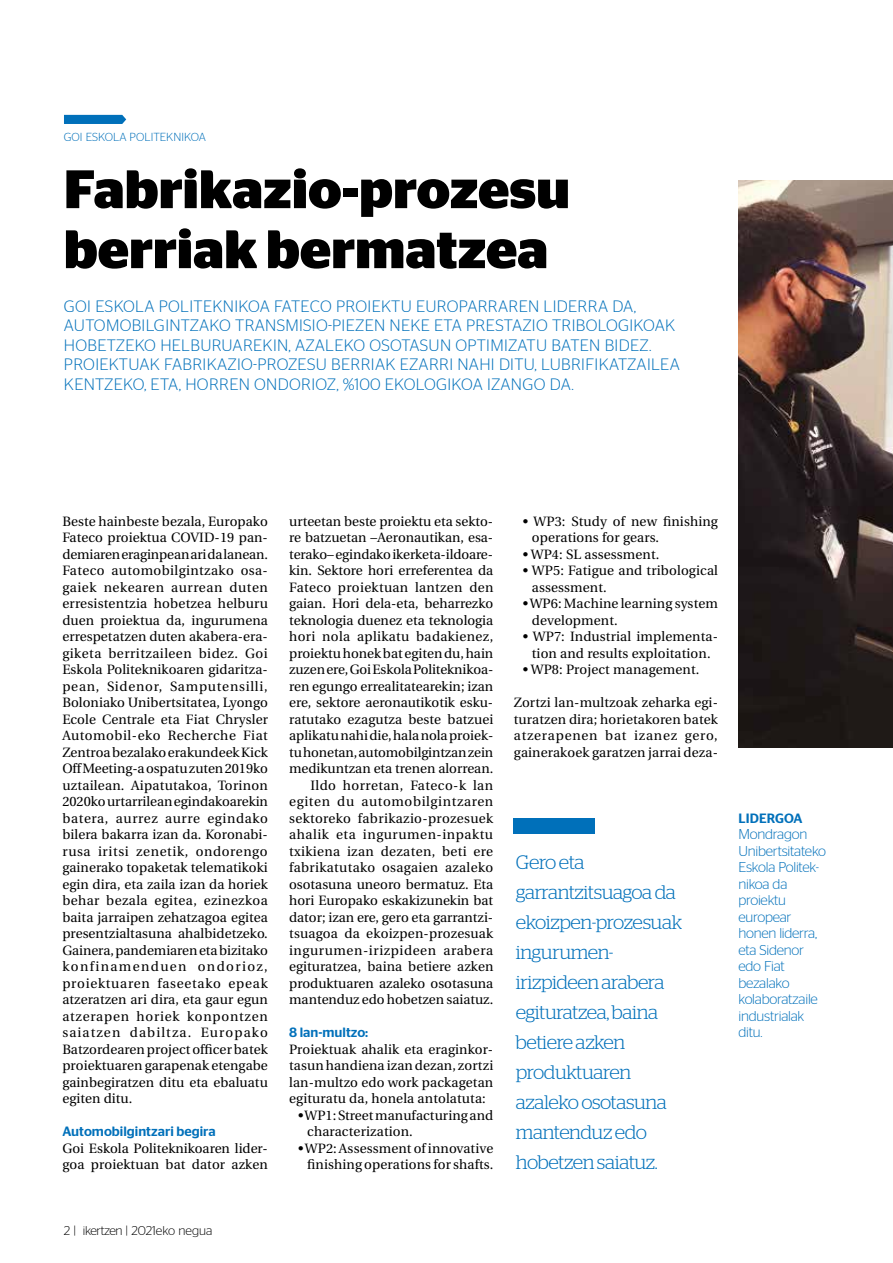
<style>
.page{position:relative;width:893px;height:1263px;background:#fff}
.page>*{position:absolute;margin:0;border:0;box-sizing:border-box;transform-origin:0 0}
.t1{font:700 54px/60px "Stag Sans";color:#000}
.t2{font:300 19.5px/30px "Stag";letter-spacing:-.02em;color:#0070ba}
.t3{font:300 16.5px/19.5px "Stag Sans";letter-spacing:.02em;color:#0070ba}
.t4{font:300 14.25px/16.5px "Stag Sans";letter-spacing:-.015em;color:#0070ba}
.t5{font:13.5px/16.5px "Utopia";letter-spacing:.005em;color:#000}
.t6{font:500 13.5px "Stag Sans";color:#0070ba}
.t7{font:300 12.75px "Stag Sans";letter-spacing:-.02em;color:#000}
.t8{font:300 11.7px "Stag Sans";color:#0070ba}
</style>
<div class="page">
<svg style="left:64px;top:114px;width:63px;height:10px"></svg>
<img style="left:738px;top:180px;width:155px;height:568px">
<div style="left:513px;top:818px;width:81px;height:16px;background:#0070ba"></div>
<p class="t8" style="left:64px;top:130px;width:144px">GOI ESKOLA POLITEKNIKOA</p>
<h1 class="t1" style="left:64px;top:159px;width:508px">Fabrikazio-prozesu berriak bermatzea</h1>
<p class="t3" style="left:64px;top:296px;width:617px">GOI ESKOLA POLITEKNIKOA FATECO PROIEKTU EUROPARRAREN LIDERRA DA, AUTOMOBILGINTZAKO TRANSMISIO-PIEZEN NEKE ETA PRESTAZIO TRIBOLOGIKOAK HOBETZEKO HELBURUAREKIN, AZALEKO OSOTASUN OPTIMIZATU BATEN BIDEZ.<br>PROIEKTUAK FABRIKAZIO-PROZESU BERRIAK EZARRI NAHI DITU, LUBRIFIKATZAILEA KENTZEKO, ETA, HORREN ONDORIOZ, %100 EKOLOGIKOA IZANGO DA.</p>
<p class="t5" style="left:62px;top:513px;width:207px;text-align:justify">Beste hainbeste bezala, Europako Fateco proiektua COVID-19 pan&shy;demiaren eraginpean ari da lanean.<br>Fateco automobilgintzako osa&shy;gaiek nekearen aurrean duten erresistentzia hobetzea helburu duen proiektua da, ingurumena errespetatzen duten akabera-era&shy;giketa berritzaileen bidez. Goi Eskola Politeknikoaren gidaritza&shy;pean, Sidenor, Samputensilli, Boloniako Unibertsitatea, Lyongo Ecole Centrale eta Fiat Chrysler Automobil-eko Recherche Fiat Zentroa bezalako erakundeek Kick Off Meeting-a ospatu zuten 2019ko uztailean. Aipatutakoa, Torinon 2020ko urtarrilean egindakoarekin batera, aurrez aurre egindako bilera bakarra izan da. Koronabi&shy;rusa iritsi zenetik, ondorengo gainerako topaketak telematikoki egin dira, eta zaila izan da horiek behar bezala egitea, ezinezkoa baita jarraipen zehatzagoa egitea presentzialtasuna ahalbidetzeko.<br>Gainera, pandemiaren eta bizitako konfinamenduen ondorioz, proiektuaren faseetako epeak atzeratzen ari dira, eta gaur egun atzerapen horiek konpontzen saiatzen dabiltza. Europako Batzordearen project officer batek proiektuaren garapenak etengabe gainbegiratzen ditu eta ebaluatu egiten ditu.</p>
<p class="t6" style="left:62px;top:1124px;width:155px">Automobilgintzari begira</p>
<p class="t5" style="left:62px;top:1140px;width:207px">Goi Eskola Politeknikoaren lider&shy;goa proiektuan bat dator azken</p>
<p class="t7" style="left:64px;top:1223px;width:150px">2 | ikertzen | 2021eko negua</p>
<p class="t5" style="left:289px;top:513px;width:206px;text-align:right">urteetan beste proiektu eta sekto&shy;re batzuetan –Aeronautikan, esa&shy;terako– egindako ikerketa-ildoare&shy;kin. Sektore hori erreferentea da Fateco proiektuan lantzen den gaian. Hori dela-eta, beharrezko teknologia duenez eta teknologia hori nola aplikatu badakienez, proiektu honek bat egiten du, hain zuzen ere, Goi Eskola Politeknikoa&shy;ren egungo errealitatearekin; izan ere, sektore aeronautikotik esku&shy;ratutako ezagutza beste batzuei aplikatu nahi die, hala nola proiek&shy;tu honetan, automobilgintzan zein medikuntzan eta trenen alorrean.<br>Ildo horretan, Fateco-k lan egiten du automobilgintzaren sektoreko fabrikazio-prozesuek ahalik eta ingurumen-inpaktu txikiena izan dezaten, beti ere fabrikatutako osagaien azaleko osotasuna uneoro bermatuz. Eta hori Europako eskakizunekin bat dator; izan ere, gero eta garrantzi&shy;tsuagoa da ekoizpen-prozesuak ingurumen-irizpideen arabera egituratzea, baina betiere azken produktuaren azaleko osotasuna mantenduz edo hobetzen saiatuz.</p>
<p class="t6" style="left:289px;top:1025px;width:81px">8 lan-multzo:</p>
<p class="t5" style="left:289px;top:1041px;width:206px;text-align:justify">Proiektuak ahalik eta eraginkor&shy;tasun handiena izan dezan, zortzi lan-multzo edo work packagetan egituratu da, honela antolatuta:</p>
<p class="t5" style="left:307px;top:1107px;width:188px;text-indent:-9px">• WP1: Street manufacturing and characterization.</p>
<p class="t5" style="left:298px;top:1140px;width:197px;text-align:right">• WP2: Assessment of innovative finishing operations for shafts.</p>
<p class="t5" style="left:532px;top:513px;width:188px;text-indent:-9px">• WP3: Study of new finishing operations for gears.</p>
<p class="t5" style="left:523px;top:546px;width:138px">• WP4: SL assessment.</p>
<p class="t5" style="left:532px;top:563px;width:188px;text-indent:-9px">• WP5: Fatigue and tribological assessment.</p>
<p class="t5" style="left:532px;top:596px;width:188px;text-indent:-9px">• WP6: Machine learning system development.</p>
<p class="t5" style="left:523px;top:629px;width:197px;text-align:center">• WP7: Industrial implementa&shy;tion and results exploitation.</p>
<p class="t5" style="left:523px;top:662px;width:178px">• WP8: Project management.</p>
<p class="t5" style="left:514px;top:695px;width:206px;text-align:justify">Zortzi lan-multzoak zeharka egi&shy;turatzen dira; horietakoren batek atzerapenen bat izanez gero, gainerakoek garatzen jarrai deza-</p>
<h2 class="t2" style="left:516px;top:847px;width:168px">Gero eta garrantzitsuagoa da ekoizpen-prozesuak ingurumen&shy;irizpideen arabera egituratzea, baina betiere azken produktuaren azaleko osotasuna mantenduz edo hobetzen saiatuz.</h2>
<p class="t6" style="left:739px;top:810px;width:66px">LIDERGOA</p>
<p class="t4" style="left:738px;top:826px;width:89px">Mondragon<br>Unibertsitateko<br>Eskola Politek&shy;nikoa da proiektu europear honen liderra, eta Sidenor edo Fiat bezalako kolaboratzaile industrialak ditu.</p>
</div>
